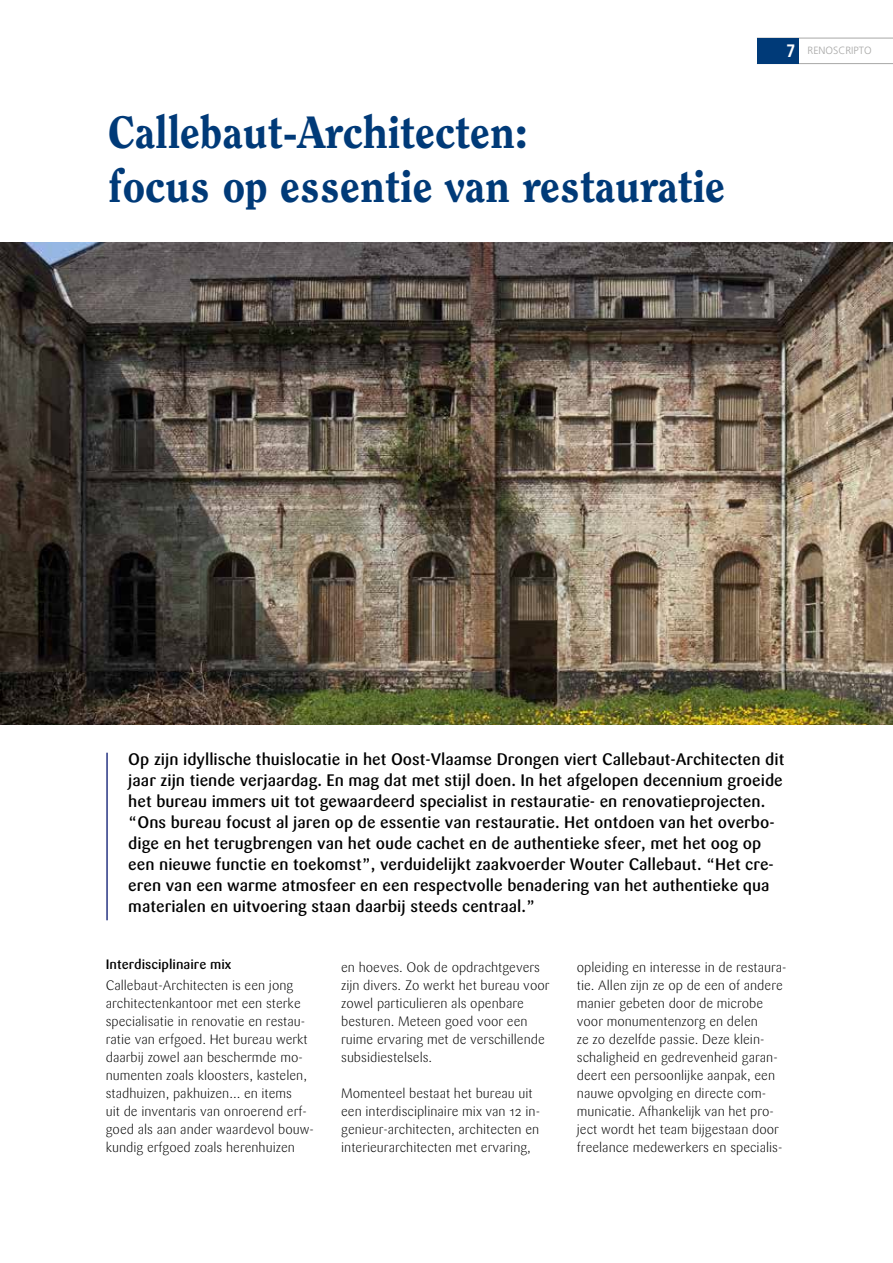
<style>
.page{position:relative;width:893px;height:1263px;background:#fff}
.page>*{position:absolute;margin:0;border:0;box-sizing:border-box;transform-origin:0 0}
.t1{font:800 45px/54px "Clearface Std";color:#003a78}
.t2{font:500 16.5px/21px "Sari";color:#000}
.t3{font:300 13.5px/18px "Sari";color:#000}
.t4{font:500 13.5px "Sari";color:#000}
.t5{font:300 10.5px "Frutiger LT Std";color:#a8a8a7}
.s1{font-weight:700;font-size:18px;color:#fff}
</style>
<div class="page">
<hr style="left:757px;top:38px;width:136px;height:1px;background:#a8a8a7">
<hr style="left:757px;top:63px;width:136px;height:1px;background:#a8a8a7">
<div style="left:757px;top:38px;width:41px;height:26px;background:#003a78"></div>
<hr style="left:106px;top:753px;width:2px;height:167px;background:#283583">
<img style="left:0;top:242px;width:893px;height:482px">
<h1 class="t1" style="left:108px;top:105px;width:619px">Callebaut-Architecten:<br>focus op essentie van restauratie</h1>
<p class="t5" style="left:786px;top:45px;width:87px"><span class="s1">7</span> RENOSCRIPTO</p>
<p class="t2" style="left:128px;top:749px;width:658px">Op zijn idyllische thuislocatie in het Oost-Vlaamse Drongen viert Callebaut-Architecten dit jaar zijn tiende verjaardag. En mag dat met stijl doen. In het afgelopen decennium groeide het bureau immers uit tot gewaardeerd specialist in restauratie- en renovatieprojecten. “Ons bureau focust al jaren op de essentie van restauratie. Het ontdoen van het overbo&shy;dige en het terugbrengen van het oude cachet en de authentieke sfeer, met het oog op een nieuwe functie en toekomst”, verduidelijkt zaakvoerder Wouter Callebaut. “Het cre&shy;ëren van een warme atmosfeer en een respectvolle benadering van het authentieke qua materialen en uitvoering staan daarbij steeds centraal.”</p>
<p class="t4" style="left:106px;top:956px;width:127px">Interdisciplinaire mix</p>
<p class="t3" style="left:106px;top:977px;width:210px">Callebaut-Architecten is een jong architectenkantoor met een sterke specialisatie in renovatie en restau&shy;ratie van erfgoed. Het bureau werkt daarbij zowel aan beschermde mo&shy;numenten zoals kloosters, kastelen, stadhuizen, pakhuizen... en items<br>uit de inventaris van onroerend erf&shy;goed als aan ander waardevol bouw&shy;kundig erfgoed zoals herenhuizen</p>
<p class="t3" style="left:341px;top:959px;width:210px">en hoeves. Ook de opdrachtgevers zijn divers. Zo werkt het bureau voor zowel particulieren als openbare besturen. Meteen goed voor een ruime ervaring met de verschillende subsidiestelsels.</p>
<p class="t3" style="left:341px;top:1084px;width:200px">Momenteel bestaat het bureau uit een interdisciplinaire mix van 12 in&shy;genieur-architecten, architecten en interieurarchitecten met ervaring,</p>
<p class="t3" style="left:577px;top:958px;width:211px">opleiding en interesse in de restaura&shy;tie. Allen zijn ze op de een of andere manier gebeten door de microbe voor monumentenzorg en delen<br>ze zo dezelfde passie. Deze klein&shy;schaligheid en gedrevenheid garan&shy;deert een persoonlijke aanpak, een nauwe opvolging en directe com&shy;municatie. Afhankelijk van het pro&shy;ject wordt het team bijgestaan door freelance medewerkers en specialis-</p>
</div>
